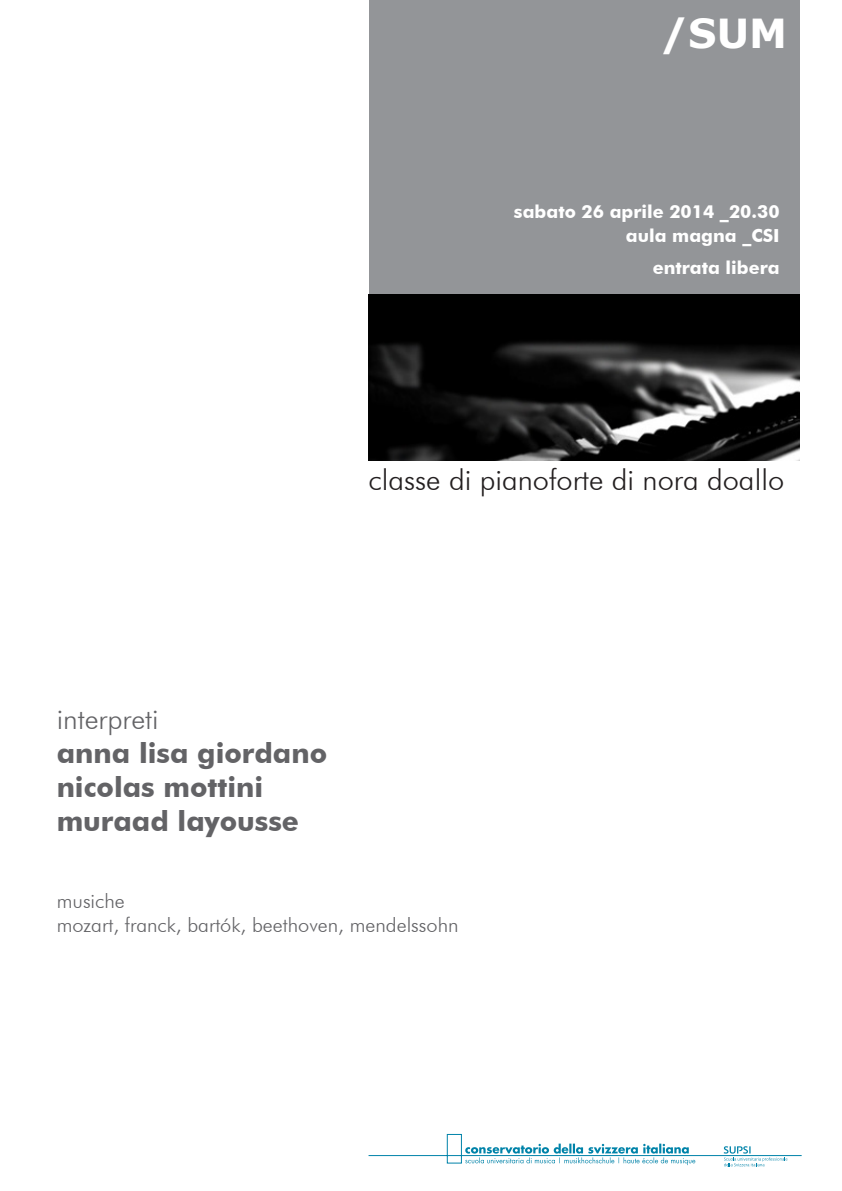
<style>
.page{position:relative;width:842px;height:1191px;background:#fff}
.page>*{position:absolute;margin:0;border:0;box-sizing:border-box;transform-origin:0 0}
.t1{font:700 40px "Verdana";color:#fff}
.t2{font:300 29px "Futura BT";color:#231f20}
.t3{font:700 28px/34px "Futura BT";color:#636366}
.t4{font:300 28px "Futura BT";color:#636366}
.t5{font:300 20px/24px "Futura BT";color:#636366}
.t6{font:700 18px/24px "Futura BT";color:#fff;text-align:right}
</style>
<div class="page">
<div style="left:369px;top:0;width:430px;height:295px;background:#939598"></div>
<img style="left:369px;top:295px;width:430px;height:165px">
<svg style="left:368px;top:1134px;width:434px;height:32px"></svg>
<h1 class="t1" style="left:661px;top:5px;width:128px">/SUM</h1>
<p class="t6" style="left:514px;top:199px;width:267px">sabato 26 aprile 2014 _20.30 aula magna _CSI</p>
<p class="t6" style="left:653px;top:255px;width:128px">entrata libera</p>
<h2 class="t2" style="left:369px;top:462px;width:417px">classe di pianoforte di nora doallo</h2>
<h3 class="t4" style="left:57px;top:702px;width:103px">interpreti</h3>
<h3 class="t3" style="left:57px;top:736px;width:272px">anna lisa giordano nicolas mottini muraad layousse</h3>
<p class="t5" style="left:57px;top:889px;width:403px">musiche<br>mozart, franck, bartók, beethoven, mendelssohn</p>
</div>
